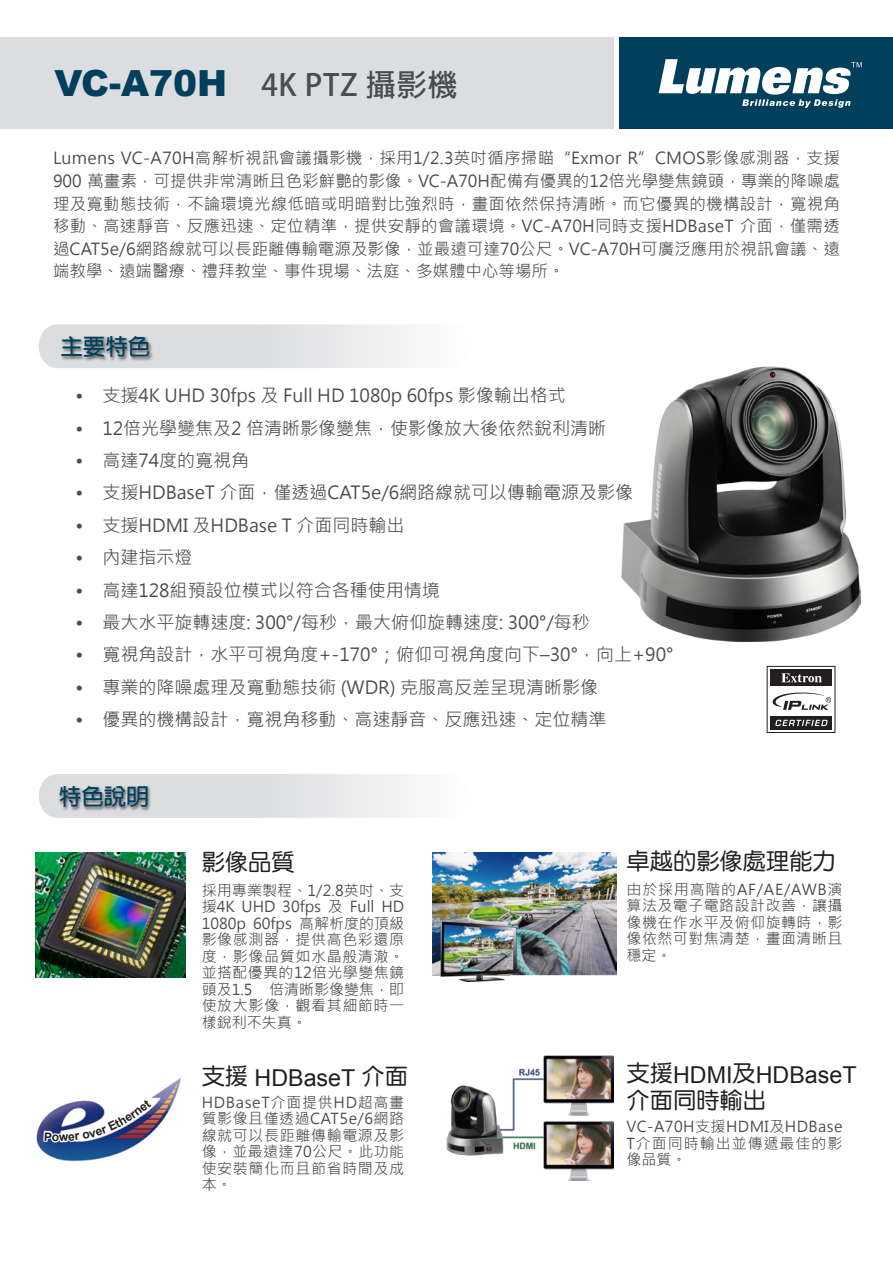
<style>
.page{position:relative;width:893px;height:1263px;background:#fff}
.page>*{position:absolute;margin:0;border:0;box-sizing:border-box;transform-origin:0 0}
.t1{font:700 30px "Adobe Fan Heiti Std";letter-spacing:.025em;color:#4b4c4d}
.t2{font:23.25px "Arial";color:#231f20}
.t3{font:23.25px "DF Yuan Md HK BF";color:#231f20}
.t4{font:700 22.5px "Adobe Fan Heiti Std";color:#00405d}
.t5{font:18px "Microsoft Jheng Hei";color:#4b4c4d}
.t6{font:16.5px/22.5px "Microsoft Jheng Hei";color:#4b4c4d;text-align:justify}
.t7{font:15px/16.5px "Microsoft Jheng Hei";letter-spacing:.03em;color:#4b4c4d;text-align:justify}
.s1{font-family:"Arial";font-weight:900;font-size:36px;color:#00405d}
.s2{font-family:"DF Yuan Md HK BF"}
</style>
<div class="page">
<svg style="left:39px;top:774px;width:372px;height:44px;background:#e2e3e4"></svg>
<div style="left:58px;top:785px;width:94px;height:27px;background:#231f20;opacity:.75"></div>
<img style="left:35px;top:852px;width:150px;height:125px">
<svg style="left:39px;top:324px;width:372px;height:44px;background:#e2e3e5"></svg>
<div style="left:60px;top:335px;width:94px;height:27px;background:#231f20;opacity:.75"></div>
<img style="left:36px;top:1078px;width:145px;height:84px">
<img style="left:446px;top:1055px;width:168px;height:125px">
<img style="left:621px;top:366px;width:239px;height:275px">
<img style="left:433px;top:852px;width:184px;height:130px">
<div style="left:770px;top:716px;width:62px;height:14px;background:#231f20"></div>
<svg style="left:775px;top:720px;width:53px;height:6px"></svg>
<svg style="left:772px;top:692px;width:59px;height:18px"></svg>
<div style="left:770px;top:670px;width:62px;height:16px;background:#231f20"></div>
<svg style="left:781px;top:673px;width:41px;height:9px"></svg>
<div style="left:767px;top:666px;width:68px;height:67px;border:1px solid #231f20"></div>
<div style="left:0;top:38px;width:614px;height:91px;background:#dcdddf"></div>
<div style="left:620px;top:38px;width:273px;height:91px;background:#00405d"></div>
<svg style="left:659px;top:59px;width:203px;height:49px"></svg>
<svg style="left:42px;top:1094px;width:113px;height:55px"></svg>
<h1 class="t1" style="left:54px;top:66px;width:404px"><span class="s1">VC-A70H</span> 4K PTZ 攝影機</h1>
<p class="t6" style="left:53px;top:147px;width:788px">Lumens VC-A70H高解析視訊會議攝影機，採用1/2.3英吋循序掃瞄“Exmor R”CMOS影像感測器，支援900 萬畫素，可提供非常清晰且色彩鮮艷的影像。VC-A70H配備有優異的12倍光學變焦鏡頭，專業的降噪處理及寬動態技術，不論環境光線低暗或明暗對比強烈時，畫面依然保持清晰。而它優異的機構設計，寬視角移動、高速靜音、反應迅速、定位精準，提供安靜的會議環境。VC-A70H同時支援HDBaseT 介面，僅需透過CAT5e/6網路線就可以長距離傳輸電源及影像，並最遠可達70公尺。VC-A70H可廣泛應用於視訊會議、遠端教學、遠端醫療、禮拜教堂、事件現場、法庭、多媒體中心等場所。</p>
<h3 class="t4" style="left:60px;top:333px;width:91px">主要特色</h3>
<p class="t5" style="left:75px;top:384px;width:492px">• 支援4K UHD 30fps 及 Full HD 1080p 60fps 影像輸出格式</p>
<p class="t5" style="left:75px;top:417px;width:532px">• 12倍光學變焦及2 倍清晰影像變焦，使影像放大後依然銳利清晰</p>
<p class="t5" style="left:75px;top:449px;width:175px">• 高達74度的寬視角</p>
<p class="t5" style="left:75px;top:482px;width:559px">• 支援HDBaseT 介面，僅透過CAT5e/6網路線就可以傳輸電源及影像</p>
<p class="t5" style="left:75px;top:514px;width:330px">• 支援HDMI 及HDBase T 介面同時輸出</p>
<p class="t5" style="left:75px;top:546px;width:118px">• 內建指示燈</p>
<p class="t5" style="left:75px;top:579px;width:366px">• 高達128組預設位模式以符合各種使用情境</p>
<p class="t5" style="left:75px;top:611px;width:516px">• 最大水平旋轉速度: 300°/每秒，最大俯仰旋轉速度: 300°/每秒</p>
<p class="t5" style="left:75px;top:644px;width:600px">• 寬視角設計，水平可視角度+-170°；俯仰可視角度向下–30°，向上+90°</p>
<p class="t5" style="left:75px;top:676px;width:524px">• 專業的降噪處理及寬動態技術 (WDR) 克服高反差呈現清晰影像</p>
<p class="t5" style="left:75px;top:708px;width:532px">• 優異的機構設計，寬視角移動、高速靜音、反應迅速、定位精準</p>
<h3 class="t4" style="left:59px;top:783px;width:91px">特色說明</h3>
<h2 class="t3" style="left:202px;top:850px;width:94px">影像品質</h2>
<p class="t7" style="left:202px;top:882px;width:204px">採用專業製程、1/2.8英吋、支援4K UHD 30fps 及 Full HD 1080p 60fps 高解析度的頂級影像感測器，提供高色彩還原度，影像品質如水晶般清澈。並搭配優異的12倍光學變焦鏡頭及1.5 倍清晰影像變焦，即使放大影像，觀看其細節時一樣銳利不失真。</p>
<h2 class="t2" style="left:202px;top:1062px;width:208px"><span class="s2">支援</span> HDBaseT <span class="s2">介面</span></h2>
<p class="t7" style="left:202px;top:1094px;width:204px">HDBaseT介面提供HD超高畫質影像且僅透過CAT5e/6網路線就可以長距離傳輸電源及影像，並最遠達70公尺。此功能使安裝簡化而且節省時間及成本。</p>
<h2 class="t3" style="left:627px;top:850px;width:211px">卓越的影像處理能力</h2>
<p class="t7" style="left:627px;top:881px;width:217px">由於採用高階的AF/AE/AWB演算法及電子電路設計改善，讓攝像機在作水平及俯仰旋轉時，影像依然可對焦清楚，畫面清晰且穩定。</p>
<h2 class="t2" style="left:627px;top:1059px;width:231px"><span class="s2">支援</span>HDMI<span class="s2">及</span>HDBaseT</h2>
<h2 class="t3" style="left:627px;top:1089px;width:141px">介面同時輸出</h2>
<p class="t7" style="left:627px;top:1118px;width:217px">VC-A70H支援HDMI及HDBase T介面同時輸出並傳遞最佳的影像品質。</p>
</div>
